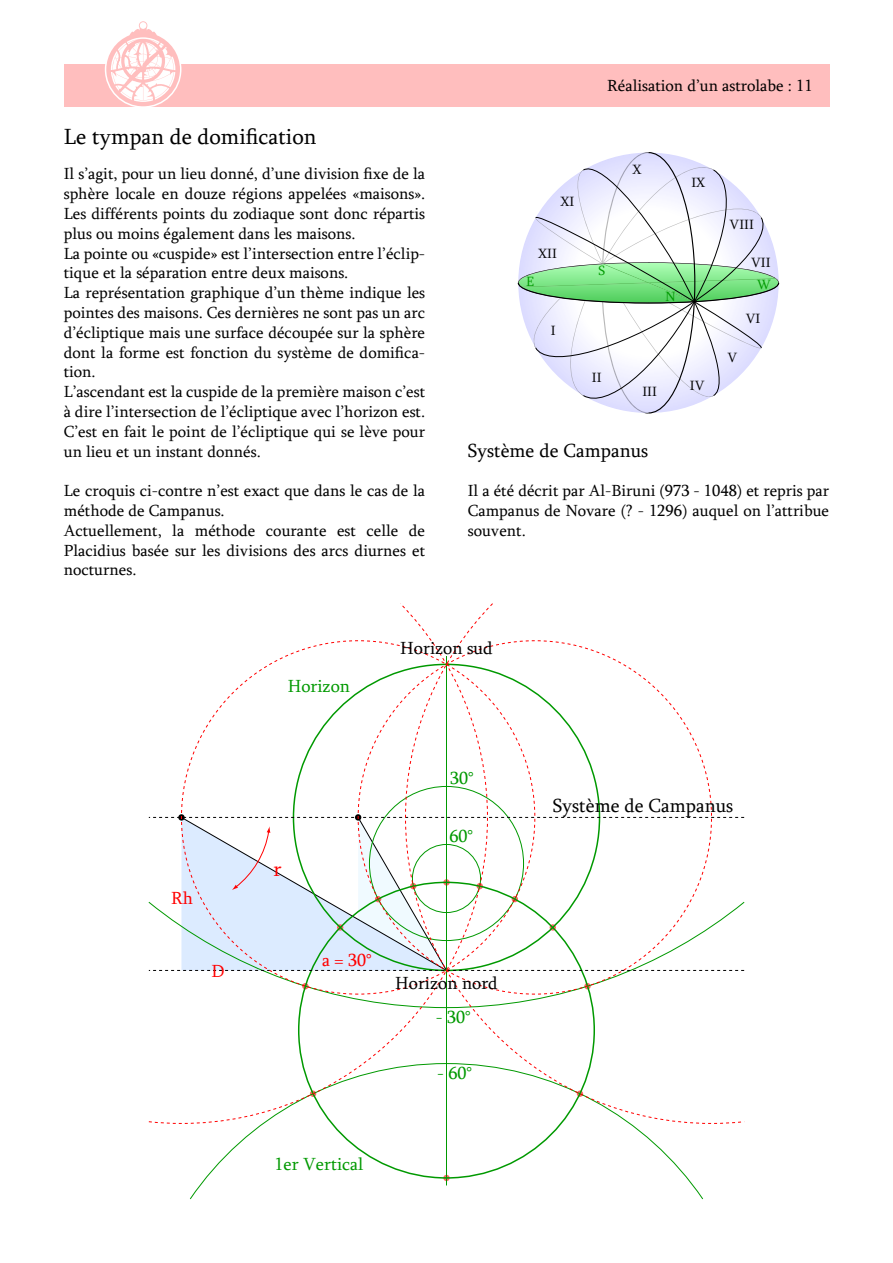
<style>
.page{position:relative;width:893px;height:1263px;background:#fff}
.page>*{position:absolute;margin:0;border:0;box-sizing:border-box;transform-origin:0 0}
.t1{font:22.5px "Sylfaen";color:#000}
.t2{font:21px "Sylfaen";color:#f00}
.t3{font:19.5px "Sylfaen";color:#000}
.t4{font:18px "Sylfaen";color:#090}
.t5{font:18px "Sylfaen";color:#000}
.t6{font:18px "Sylfaen";color:#f00}
.t7{font:16.5px/19.8px "Sylfaen";color:#000}
.t8{font:13.8px "Sylfaen";color:#000}
.t9{font:13.8px "Sylfaen";color:#090}
</style>
<div class="page">
<div style="left:64px;top:64px;width:765px;height:42px;background:#ffbebe"></div>
<svg style="left:103px;top:21px;width:80px;height:86px"></svg>
<svg style="left:518px;top:152px;width:261px;height:262px"></svg>
<svg style="left:190px;top:1124px;width:513px;height:75px"></svg>
<svg style="left:149px;top:603px;width:256px;height:521px"></svg>
<svg style="left:405px;top:603px;width:339px;height:521px"></svg>
<h1 class="t1" style="left:64px;top:121px;width:254px">Le tympan de domification</h1>
<p class="t7" style="left:607px;top:75px;width:207px">Réalisation d’un astrolabe : 11</p>
<p class="t8" style="left:632px;top:160px;width:10px">X</p>
<p class="t7" style="left:64px;top:164px;width:363px">Il s’agit, pour un lieu donné, d’une division fixe de la sphère locale en douze régions appelées «maisons».<br>Les différents points du zodiaque sont donc répartis plus ou moins également dans les maisons.<br>La pointe ou «cuspide» est l’intersection entre l’éclip&shy;tique et la séparation entre deux maisons.<br>La représentation graphique d’un thème indique les pointes des maisons. Ces dernières ne sont pas un arc d’écliptique mais une surface découpée sur la sphère dont la forme est fonction du système de domifica&shy;tion.<br>L’ascendant est la cuspide de la première maison c’est à dire l’intersection de l’écliptique avec l’horizon est.<br>C’est en fait le point de l’écliptique qui se lève pour un lieu et un instant donnés.</p>
<p class="t7" style="left:64px;top:480px;width:363px">Le croquis ci-contre n’est exact que dans le cas de la méthode de Campanus.<br>Actuellement, la méthode courante est celle de Placidius basée sur les divisions des arcs diurnes et nocturnes.</p>
<p class="t7" style="left:468px;top:480px;width:363px;text-align:justify">Il a été décrit par Al-Biruni (973 - 1048) et repris par Campanus de Novare (? - 1296) auquel on l’attribue souvent.</p>
<p class="t8" style="left:691px;top:173px;width:15px">IX</p>
<p class="t8" style="left:560px;top:192px;width:15px">XI</p>
<p class="t8" style="left:730px;top:215px;width:26px">VIII</p>
<p class="t8" style="left:538px;top:244px;width:20px">XII</p>
<p class="t8" style="left:751px;top:254px;width:21px">VII</p>
<p class="t9" style="left:598px;top:261px;width:8px">S</p>
<p class="t9" style="left:526px;top:272px;width:10px">E</p>
<p class="t9" style="left:757px;top:276px;width:16px">W</p>
<p class="t9" style="left:665px;top:287px;width:12px">N</p>
<p class="t8" style="left:746px;top:309px;width:16px">VI</p>
<p class="t8" style="left:551px;top:321px;width:6px">I</p>
<p class="t8" style="left:727px;top:348px;width:11px">V</p>
<p class="t8" style="left:592px;top:368px;width:11px">II</p>
<p class="t8" style="left:690px;top:376px;width:16px">IV</p>
<p class="t8" style="left:642px;top:382px;width:16px">III</p>
<p class="t3" style="left:468px;top:437px;width:182px">Système de Campanus</p>
<p class="t6" style="left:171px;top:886px;width:24px">Rh</p>
<p class="t6" style="left:212px;top:959px;width:15px">D</p>
<p class="t4" style="left:288px;top:674px;width:64px">Horizon</p>
<p class="t5" style="left:400px;top:636px;width:94px">Horizon sud</p>
<p class="t2" style="left:274px;top:855px;width:10px">r</p>
<p class="t4" style="left:450px;top:766px;width:25px">30°</p>
<p class="t4" style="left:450px;top:824px;width:25px">60°</p>
<p class="t6" style="left:322px;top:947px;width:51px">a = 30°</p>
<p class="t5" style="left:395px;top:971px;width:104px">Horizon nord</p>
<p class="t4" style="left:436px;top:1004px;width:36px">- 30°</p>
<p class="t4" style="left:437px;top:1061px;width:36px">- 60°</p>
<p class="t4" style="left:274px;top:1152px;width:90px">1er Vertical</p>
<p class="t3" style="left:553px;top:792px;width:182px">Système de Campanus</p>
</div>
